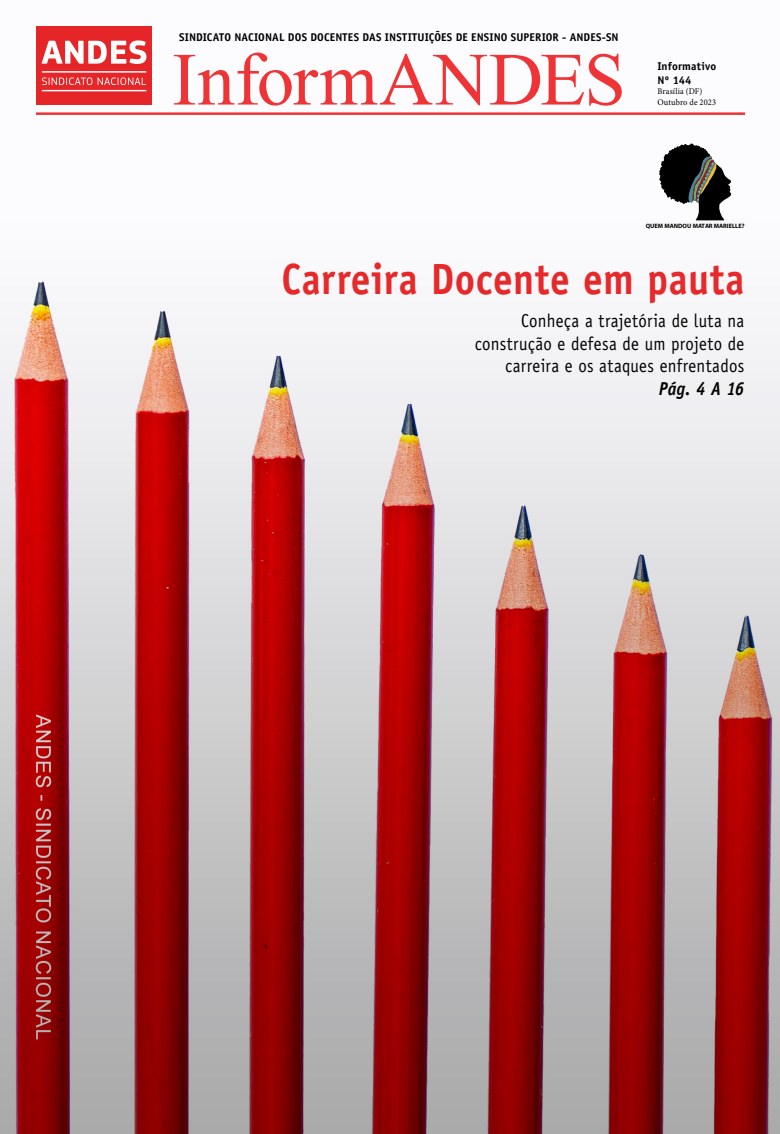
<style>
.page{position:relative;width:780px;height:1134px;background:#fff}
.page>*{position:absolute;margin:0;border:0;box-sizing:border-box;transform-origin:0 0}
.t1{font:75px "Times New Roman";color:#ee3436}
.CHAMADA_DE_CAPA{font:700 43.75px "Officina Sans Std";letter-spacing:.015em;color:#e62a2b;scale:.9 1}
.CHAMADA_DE_CAPA-2{font:18.75px/22.5px "Officina Sans Std";letter-spacing:.02em;color:#000;text-align:right;scale:.9 1}
.CHAMADA_DE_CAPA-3{font:italic 700 18.75px "Officina Sans Std";color:#000;scale:.9 1}
.t2{font:700 11.25px "Officina Sans Std";letter-spacing:.01em;color:#000}
.t3{font:700 11.25px/13.5px "Officina Sans Std";letter-spacing:.01em;color:#000001}
.t4{font:8.75px/10.5px "Minion Pro";letter-spacing:.015em;color:#000001;scale:.96 1}
.t5{font:700 6.25px "Myriad Pro";color:#000}
</style>
<div class="page">
<img style="left:0;top:26px;width:780px;height:1108px">
<hr style="left:36px;top:112px;width:709px;height:3px;background:#ee3337">
<svg style="left:659px;top:144px;width:72px;height:76px"></svg>
<div style="left:36px;top:27px;width:116px;height:78px;background:#e52528"></div>
<svg style="left:42px;top:40px;width:104px;height:24px"></svg>
<svg style="left:42px;top:71px;width:104px;height:20px"></svg>
<p class="t2" style="left:179px;top:30px;width:441px">SINDICATO NACIONAL DOS DOCENTES DAS INSTITUIÇÕES DE ENSINO SUPERIOR - ANDES-SN</p>
<p class="t1" style="left:172px;top:27px;width:455px">InformANDES</p>
<p class="t3" style="left:657px;top:59px;width:60px">Informativo<br>Nº 144</p>
<p class="t4" style="left:657px;top:86px;width:63px">Brasília (DF)<br>Outubro de 2023</p>
<p class="t5" style="left:645px;top:222px;width:100px">QUEM MANDOU MATAR MARIELLE?</p>
<p class="CHAMADA_DE_CAPA" style="left:281px;top:251px;width:516px">Carreira Docente em pauta</p>
<p class="CHAMADA_DE_CAPA-2" style="left:474px;top:310px;width:301px">Conheça a trajetória de luta na construção e defesa de um projeto de carreira e os ataques enfrentados</p>
<p class="CHAMADA_DE_CAPA-3" style="left:659px;top:377px;width:96px">Pág. 4 A 16</p>
</div>
